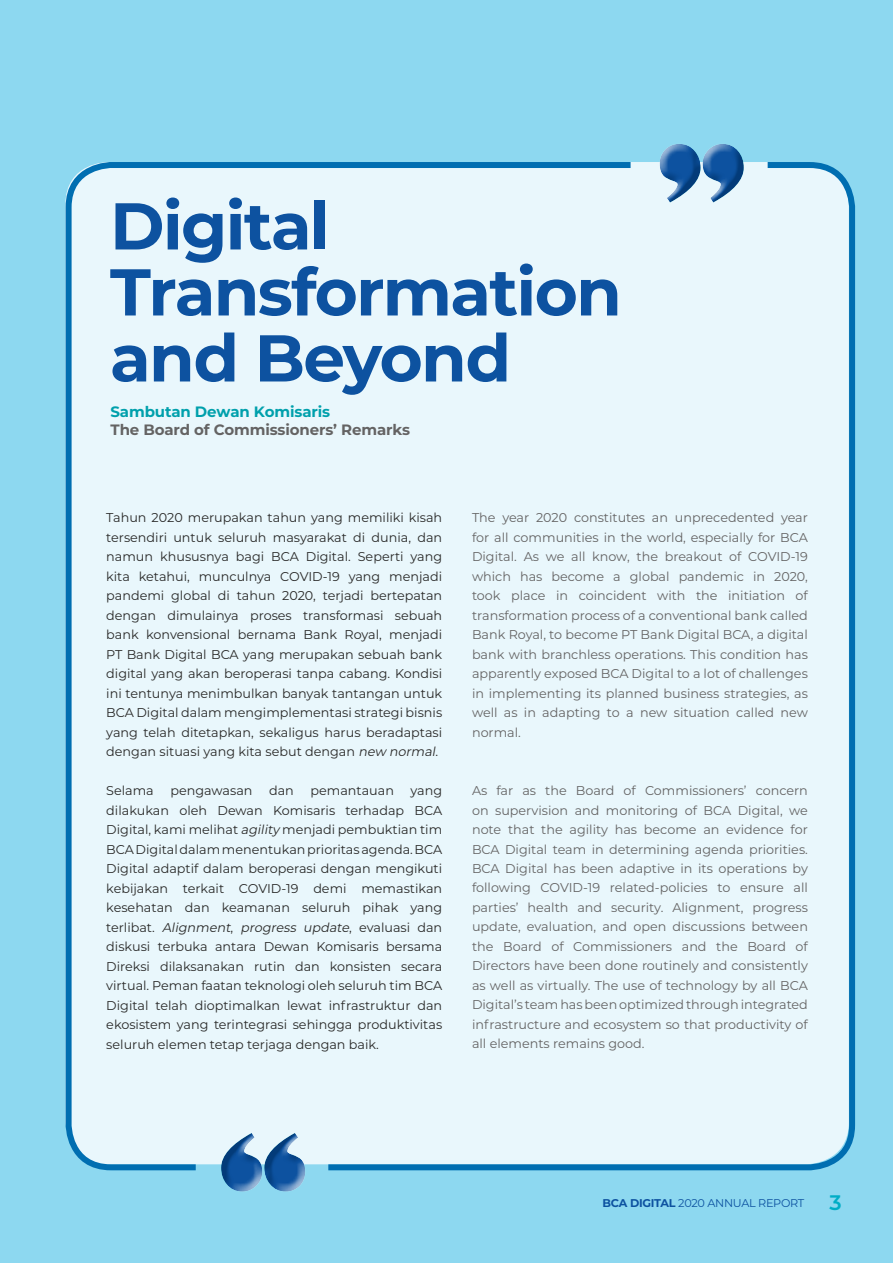
<style>
.page{position:relative;width:893px;height:1263px;background:#8dd8f0}
.page>*{position:absolute;margin:0;border:0;box-sizing:border-box;transform-origin:0 0}
.t1{font:700 66px/66px "Montserrat";letter-spacing:-.025em;color:#0d52a0}
.t2{font:700 15px "Montserrat";letter-spacing:-.01em;color:#646363}
.t3{font:700 15px "Montserrat";letter-spacing:-.01em;color:#00a0ac}
.t4{font:12.75px/19.5px "Montserrat";color:#282827;text-align:justify}
.t5{font:12.75px/19.5px "Montserrat";color:#646363;text-align:justify}
.t6{font:11.25px "Montserrat";letter-spacing:-.025em;color:#0d52a0}
.s1{font-style:italic}
.s2{font-weight:700}
.s3{font-weight:600;font-size:21px;color:#00adc6}
</style>
<div class="page">
<div style="left:658px;top:142px;width:87px;height:61px;background:#0aa3ad;opacity:.75"></div>
<div style="left:220px;top:1133px;width:87px;height:60px;background:#0aa3ad;opacity:.75"></div>
<div style="left:637px;top:159px;width:219px;height:1012px;background:#e9f7fc"></div>
<div style="left:65px;top:162px;width:572px;height:1011px;background:#e9f7fc"></div>
<h1 class="t1" style="left:110px;top:190px;width:513px">Digital<br>Transformation and Beyond</h1>
<p class="t3" style="left:111px;top:401px;width:221px">Sambutan Dewan Komisaris</p>
<p class="t2" style="left:111px;top:419px;width:301px">The Board of Commissioners’ Remarks</p>
<p class="t4" style="left:106px;top:507px;width:337px">Tahun 2020 merupakan tahun yang memiliki kisah tersendiri untuk seluruh masyarakat di dunia, dan namun khususnya bagi BCA Digital. Seperti yang kita ketahui, munculnya COVID-19 yang menjadi pandemi global di tahun 2020, terjadi bertepatan dengan dimulainya proses transformasi sebuah bank konvensional bernama Bank Royal, menjadi PT Bank Digital BCA yang merupakan sebuah bank digital yang akan beroperasi tanpa cabang. Kondisi ini tentunya menimbulkan banyak tantangan untuk BCA Digital dalam mengimplementasi strategi bisnis yang telah ditetapkan, sekaligus harus beradaptasi dengan situasi yang kita sebut dengan <span class="s1">new normal</span>.</p>
<p class="t4" style="left:106px;top:780px;width:49px">Selama</p>
<p class="t4" style="left:170px;top:780px;width:84px">pengawasan</p>
<p class="t4" style="left:269px;top:780px;width:26px">dan</p>
<p class="t4" style="left:310px;top:780px;width:85px">pemantauan</p>
<p class="t4" style="left:106px;top:780px;width:337px;text-indent:304px">yang dilakukan oleh Dewan Komisaris terhadap BCA Digital, kami melihat <span class="s1">agility</span> menjadi pembuktian tim BCA Digital dalam menentukan prioritas agenda. BCA Digital adaptif dalam beroperasi dengan mengikuti kebijakan terkait COVID-19 demi memastikan kesehatan dan keamanan seluruh pihak yang te r l i b a t . <span class="s1">Alignment</span>, <span class="s1">progress update</span>, eva l u a s i d a n diskusi terbuka antara Dewan Komisaris bersama Direksi dilaksanakan rutin dan konsisten secara virtual. Peman faatan teknologi oleh seluruh tim BCA Digital telah dioptimalkan lewat infrastruktur dan ekosistem yang terintegrasi sehingga produktivitas seluruh elemen tetap terjaga dengan baik.</p>
<p class="t5" style="left:472px;top:507px;width:337px">The year 2020 constitutes an unprecedented year for all communities in the world, especially for BCA Digital. As we all know, the breakout of COVID-19 which has become a global pandemic in 2020, took place in coincident with the initiation of transformation process of a conventional bank called Bank Royal, to become PT Bank Digital BCA, a digital bank with branchless operations. This condition has apparently exposed BCA Digital to a lot of challenges in implementing its planned business strategies, as well as in adapting to a new situation called new normal.</p>
<p class="t5" style="left:472px;top:780px;width:337px">As far as the Board of Commissioners’ concern on supervision and monitoring of BCA Digital, we note that the agility has become an evidence for BCA Digital team in determining agenda priorities.<br>BCA Digital has been adaptive in its operations by following COVID-19 related-policies to ensure all parties’ health and security. Alignment, progress update, evaluation, and open discussions between the Board of Commissioners and the Board of Directors have been done routinely and consistently as well as virtually. The use of technology by all BCA Digital’s team has been optimized through integrated infrastructure and ecosystem so that productivity of all elements remains good.</p>
<p class="t6" style="left:603px;top:1196px;width:241px"><span class="s2">BCA DIGITAL</span> 2020 ANNUAL REPORT <span class="s3">3</span></p>
</div>
